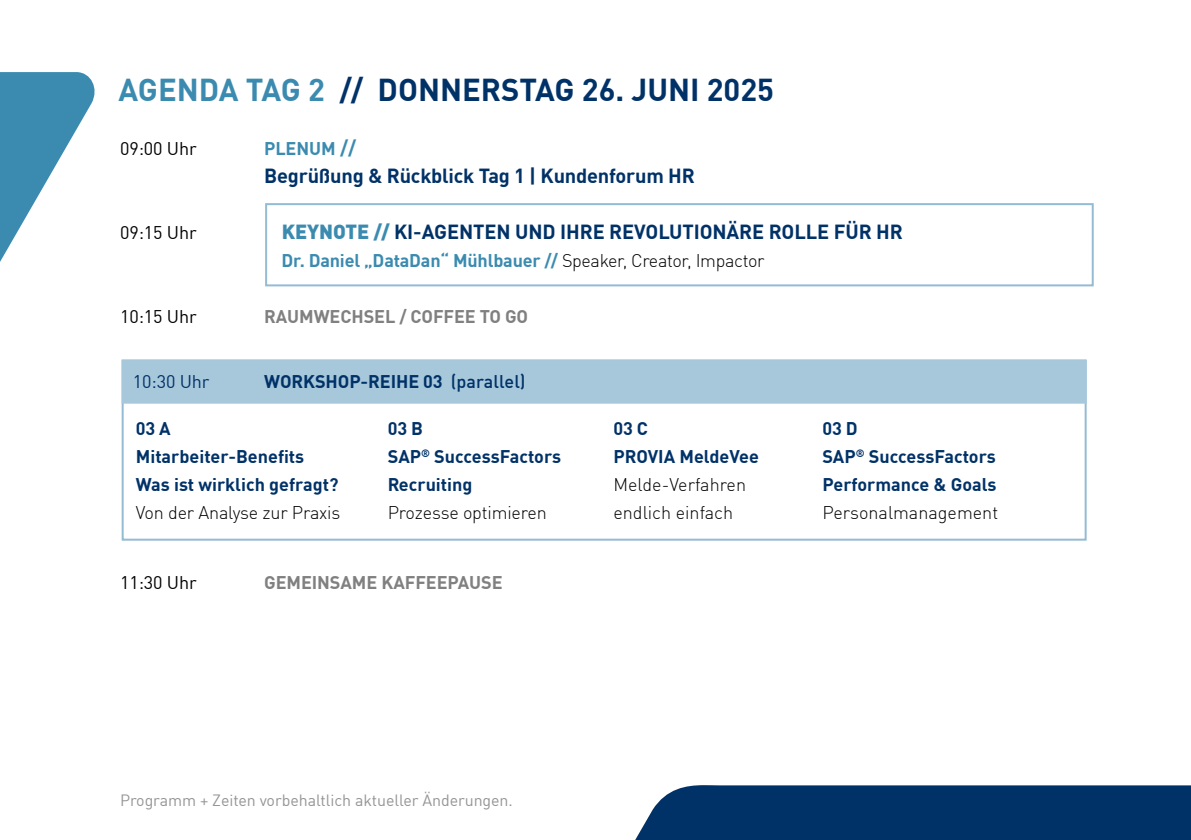
<style>
.page{position:relative;width:1191px;height:840px;background:#fff}
.page>*{position:absolute;margin:0;border:0;box-sizing:border-box;transform-origin:0 0}
.t1{font:700 31px "DIN Offc";color:#003268}
.t2{font:700 20px "DIN Offc";letter-spacing:-.01em;color:#003268}
.t3{font:700 18px/28px "DIN Offc";color:#003268}
.t4{font:300 18px/28px "DIN Offc";letter-spacing:-.01em;color:#000}
.t5{font:700 18px "DIN Offc";letter-spacing:-.01em;color:#3b8bb0}
.t6{font:700 18px "DIN Offc";letter-spacing:-.005em;color:#808080}
.t7{font:18px "DIN Offc";letter-spacing:-.005em;color:#000}
.t8{font:18px "DIN Offc";letter-spacing:-.005em;color:#003268}
.t9{font:16px "DIN Offc";letter-spacing:-.005em;color:#959595}
.s1{color:#3b8bb0}
.s2{font-size:20px}
.s3{font-weight:900;color:#3b8bb0}
.s4{font-weight:300;color:#000}
.s5{font-weight:500}
</style>
<div class="page">
<div style="left:122px;top:359px;width:964px;height:181px;border:2px solid #94bbd4"></div>
<svg style="left:0;top:72px;width:95px;height:190px"></svg>
<div style="left:635px;top:785px;width:556px;height:54px;background:#003268"></div>
<div style="left:265px;top:203px;width:828px;height:83px;border:2px solid #94bbd4"></div>
<div style="left:122px;top:359px;width:964px;height:44px;background:#a7c7db"></div>
<h1 class="t1" style="left:118px;top:69px;width:657px"><span class="s1">AGENDA TAG 2</span> // DONNERSTAG 26. JUNI 2025</h1>
<p class="t7" style="left:120px;top:137px;width:78px">09:00 Uhr</p>
<p class="t5" style="left:264px;top:136px;width:93px">PLENUM <span class="s2">//</span></p>
<p class="t2" style="left:264px;top:162px;width:432px">Begrüßung &amp; Rückblick Tag 1 | Kundenforum HR</p>
<p class="t7" style="left:120px;top:221px;width:78px">09:15 Uhr</p>
<p class="t2" style="left:282px;top:218px;width:622px"><span class="s3">KEYNOTE //</span> KI-AGENTEN UND IHRE REVOLUTIONÄRE ROLLE FÜR HR</p>
<p class="t5" style="left:281px;top:248px;width:484px">Dr. Daniel „DataDan“ Mühlbauer // <span class="s4">Speaker, Creator, Impactor</span></p>
<p class="t7" style="left:120px;top:305px;width:78px">10:15 Uhr</p>
<p class="t6" style="left:264px;top:304px;width:266px">RAUMWECHSEL / COFFEE TO GO</p>
<p class="t8" style="left:133px;top:370px;width:78px">10:30 Uhr</p>
<p class="t3" style="left:264px;top:366px;width:263px">WORKSHOP-REIHE 03 <span class="s5">(parallel)</span></p>
<p class="t3" style="left:136px;top:413px;width:204px">03 A<br>Mitarbeiter-Benefits<br>Was ist wirklich gefragt?</p>
<p class="t4" style="left:136px;top:498px;width:206px">Von der Analyse zur Praxis</p>
<p class="t3" style="left:388px;top:413px;width:175px">03 B<br>SAP<sup>®</sup> SuccessFactors<br>Recruiting</p>
<p class="t4" style="left:388px;top:498px;width:161px">Prozesse optimieren</p>
<p class="t7" style="left:120px;top:571px;width:78px">11:30 Uhr</p>
<p class="t6" style="left:264px;top:570px;width:240px">GEMEINSAME KAFFEEPAUSE</p>
<p class="t3" style="left:613px;top:413px;width:147px">03 C<br>PROVIA MeldeVee</p>
<p class="t4" style="left:613px;top:470px;width:134px">Melde-Verfahren endlich einfach</p>
<p class="t3" style="left:822px;top:413px;width:176px">03 D<br>SAP<sup>®</sup> SuccessFactors<br>Performance &amp; Goals</p>
<p class="t4" style="left:822px;top:498px;width:177px">Personalmanagement</p>
<p class="t9" style="left:120px;top:789px;width:394px">Programm + Zeiten vorbehaltlich aktueller Änderungen.</p>
</div>
